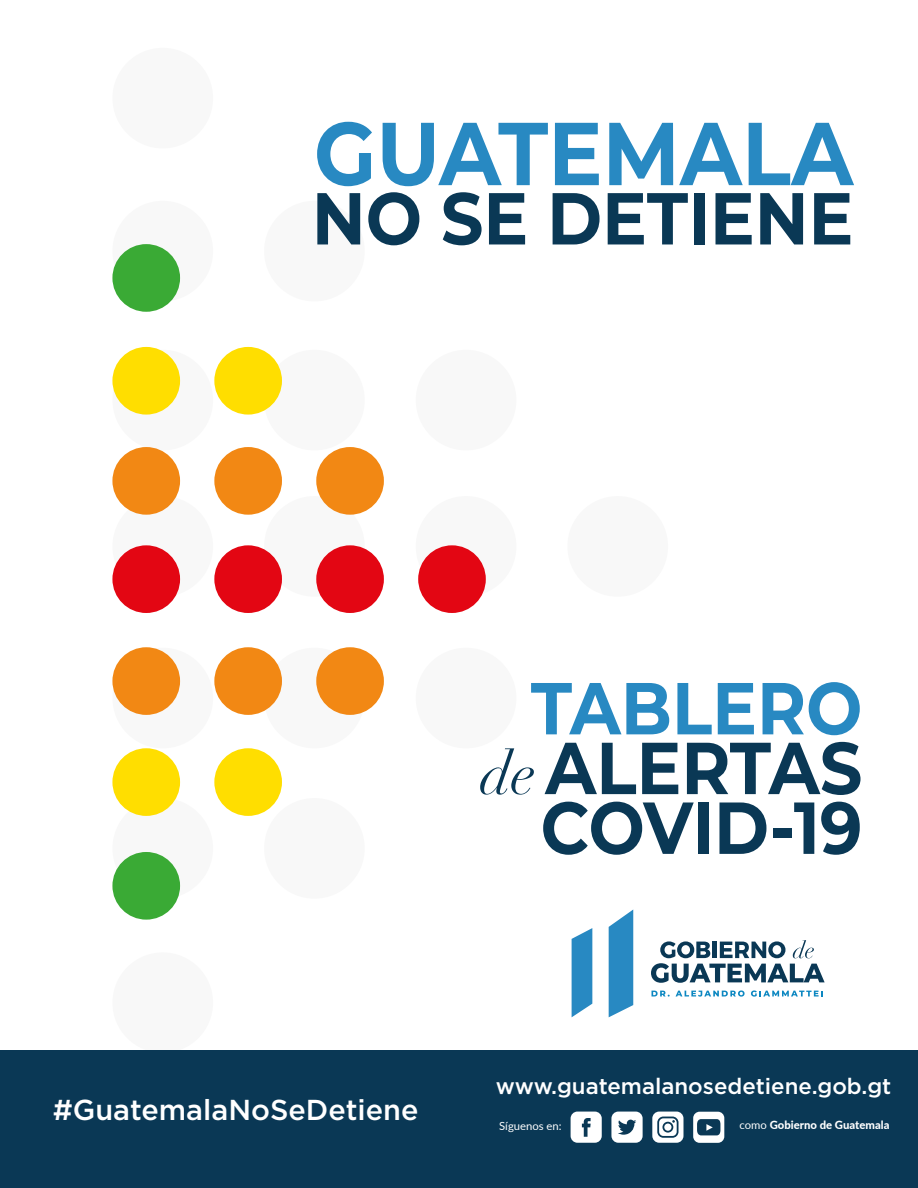
<style>
.page{position:relative;width:918px;height:1188px;background:#fff}
.page>*{position:absolute;margin:0;border:0;box-sizing:border-box;transform-origin:0 0}
.t1{font:700 89.1px "Montserrat";color:#2889c2;scale:.91 1}
.t2{font:700 73.35px/59.7px "Montserrat";color:#0a3855;scale:.91 1}
.t3{font:700 73.35px "Montserrat";color:#2889c2;scale:.91 1}
.t4{font:500 28.8px "Gotham";color:#fff}
.t5{font:500 22.2px "Gotham";color:#fff}
.t6{font:800 11.25px "Lato";color:#fff}
.t7{font:11.25px "Lato";color:#fff}
.s1{font-weight:400}
</style>
<div class="page">
<div style="left:112px;top:48px;width:101px;height:100px;background:#f8f8f8;border-radius:50%"></div>
<div style="left:112px;top:201px;width:101px;height:100px;background:#f8f8f8;border-radius:50%"></div>
<div style="left:264px;top:201px;width:101px;height:100px;background:#f8f8f8;border-radius:50%"></div>
<div style="left:112px;top:798px;width:101px;height:101px;background:#f8f8f8;border-radius:50%"></div>
<div style="left:112px;top:952px;width:101px;height:101px;background:#f8f8f8;border-radius:50%"></div>
<div style="left:264px;top:798px;width:101px;height:101px;background:#f8f8f8;border-radius:50%"></div>
<div style="left:112px;top:350px;width:101px;height:100px;background:#f8f8f8;border-radius:50%"></div>
<div style="left:264px;top:350px;width:101px;height:100px;background:#f8f8f8;border-radius:50%"></div>
<div style="left:112px;top:496px;width:101px;height:101px;background:#f8f8f8;border-radius:50%"></div>
<div style="left:264px;top:496px;width:101px;height:101px;background:#f8f8f8;border-radius:50%"></div>
<div style="left:416px;top:496px;width:100px;height:101px;background:#f8f8f8;border-radius:50%"></div>
<div style="left:567px;top:496px;width:101px;height:101px;background:#f8f8f8;border-radius:50%"></div>
<div style="left:416px;top:350px;width:100px;height:100px;background:#f8f8f8;border-radius:50%"></div>
<div style="left:112px;top:648px;width:101px;height:100px;background:#f8f8f8;border-radius:50%"></div>
<div style="left:264px;top:648px;width:101px;height:100px;background:#f8f8f8;border-radius:50%"></div>
<div style="left:416px;top:648px;width:100px;height:100px;background:#f8f8f8;border-radius:50%"></div>
<div style="left:0;top:1051px;width:918px;height:137px;background:#0a3855"></div>
<div style="left:112px;top:244px;width:68px;height:68px;background:#3aaa35;border-radius:50%"></div>
<div style="left:112px;top:347px;width:68px;height:68px;background:#ffde00;border-radius:50%"></div>
<div style="left:214px;top:347px;width:68px;height:68px;background:#ffde00;border-radius:50%"></div>
<div style="left:112px;top:748px;width:68px;height:68px;background:#ffde00;border-radius:50%"></div>
<div style="left:112px;top:852px;width:68px;height:68px;background:#3aaa35;border-radius:50%"></div>
<div style="left:214px;top:748px;width:68px;height:68px;background:#ffde00;border-radius:50%"></div>
<div style="left:112px;top:447px;width:68px;height:68px;background:#f28814;border-radius:50%"></div>
<div style="left:214px;top:447px;width:68px;height:68px;background:#f28814;border-radius:50%"></div>
<div style="left:112px;top:545px;width:68px;height:68px;background:#e30613;border-radius:50%"></div>
<div style="left:214px;top:545px;width:68px;height:68px;background:#e30613;border-radius:50%"></div>
<div style="left:316px;top:545px;width:68px;height:68px;background:#e30613;border-radius:50%"></div>
<div style="left:418px;top:545px;width:68px;height:68px;background:#e30613;border-radius:50%"></div>
<div style="left:316px;top:447px;width:68px;height:68px;background:#f28814;border-radius:50%"></div>
<div style="left:112px;top:647px;width:68px;height:68px;background:#f28814;border-radius:50%"></div>
<div style="left:214px;top:647px;width:68px;height:68px;background:#f28814;border-radius:50%"></div>
<div style="left:316px;top:647px;width:68px;height:68px;background:#f28814;border-radius:50%"></div>
<svg style="left:572px;top:928px;width:20px;height:89px;background:#4498ca"></svg>
<svg style="left:609px;top:910px;width:24px;height:107px;background:#4498c9"></svg>
<svg style="left:651px;top:940px;width:174px;height:43px"></svg>
<svg style="left:652px;top:991px;width:18px;height:6px"></svg>
<svg style="left:676px;top:990px;width:69px;height:7px"></svg>
<svg style="left:751px;top:990px;width:72px;height:7px"></svg>
<svg style="left:652px;top:1112px;width:31px;height:31px"></svg>
<svg style="left:571px;top:1112px;width:31px;height:31px"></svg>
<svg style="left:611px;top:1112px;width:32px;height:31px"></svg>
<svg style="left:693px;top:1112px;width:31px;height:31px"></svg>
<svg style="left:480px;top:748px;width:54px;height:47px"></svg>
<h1 class="t1" style="left:314px;top:89px;width:594px">GUATEMALA</h1>
<h2 class="t2" style="left:312px;top:185px;width:597px">NO SE DETIENE</h2>
<h2 class="t3" style="left:531px;top:655px;width:366px">TABLERO</h2>
<h2 class="t2" style="left:541px;top:735px;width:355px">ALERTAS<br>COVID-19</h2>
<p class="t4" style="left:53px;top:1091px;width:367px">#GuatemalaNoSeDetiene</p>
<p class="t5" style="left:496px;top:1072px;width:397px">www.guatemalanosedetiene.gob.gt</p>
<p class="t7" style="left:499px;top:1118px;width:64px">Síguenos en:</p>
<p class="t6" style="left:739px;top:1116px;width:152px"><span class="s1">como</span> Gobierno de Guatemala</p>
</div>
